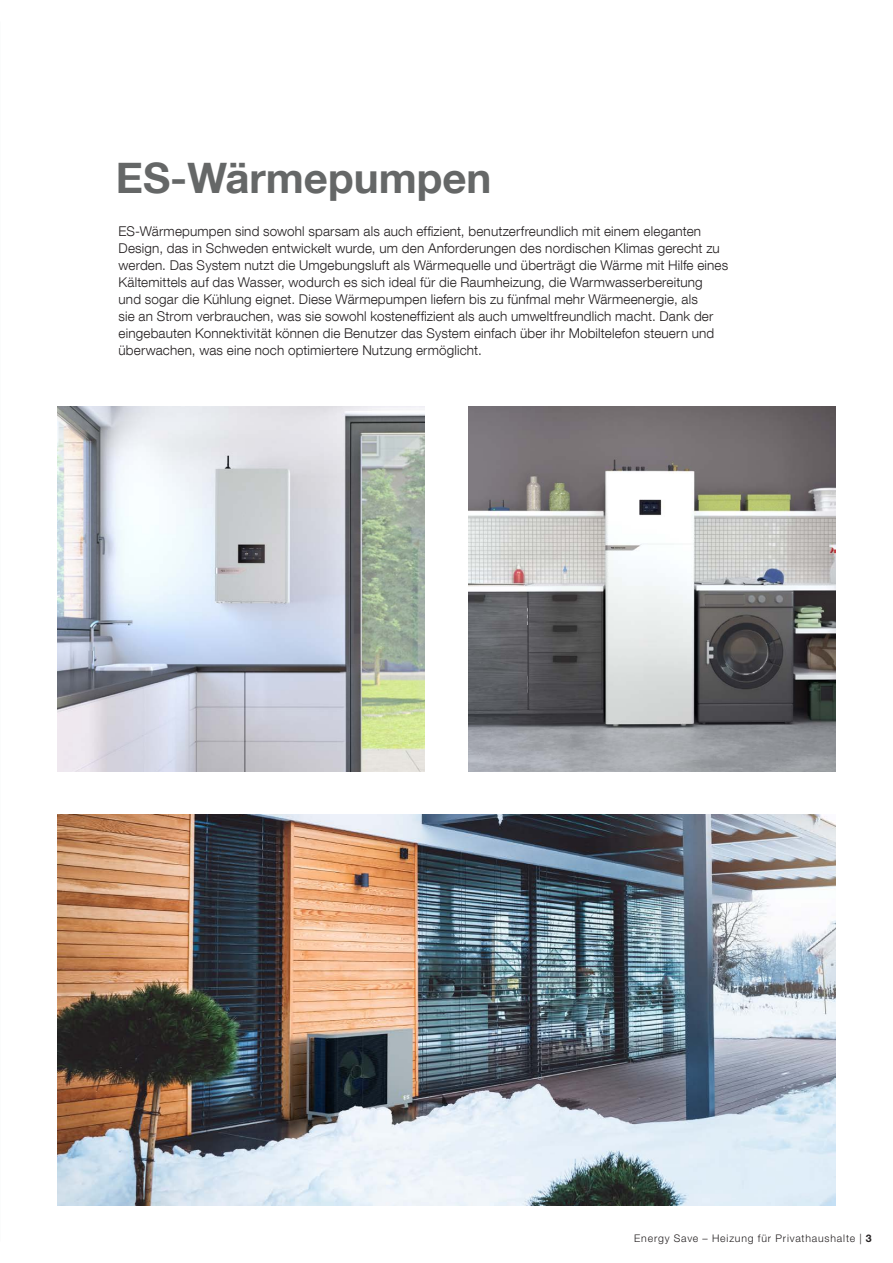
<style>
.page{position:relative;width:893px;height:1263px;background:#fff}
.page>*{position:absolute;margin:0;border:0;box-sizing:border-box;transform-origin:0 0}
._20pt_Heading{font:700 42px "Helvetica Neue LT Com";color:#656767}
._9pt_Body_copy{font:300 13.5px/17px "Helvetica Neue LT Com";letter-spacing:.01em;color:#231f20}
.t1{font:300 10.5px "Helvetica Neue LT Std";letter-spacing:.08em;color:#231f20}
.s1{font-weight:700}
</style>
<div class="page">
<img style="left:469px;top:406px;width:367px;height:365px">
<img style="left:57px;top:814px;width:779px;height:391px">
<img style="left:57px;top:406px;width:367px;height:365px">
<p class="_20pt_Heading" style="left:116px;top:152px;width:377px">ES-Wärmepumpen</p>
<p class="_9pt_Body_copy" style="left:119px;top:222px;width:611px">ES-Wärmepumpen sind sowohl sparsam als auch effizient, benutzerfreundlich mit einem eleganten Design, das in Schweden entwickelt wurde, um den Anforderungen des nordischen Klimas gerecht zu werden. Das System nutzt die Umgebungsluft als Wärmequelle und überträgt die Wärme mit Hilfe eines Kältemittels auf das Wasser, wodurch es sich ideal für die Raumheizung, die Warmwasserbereitung und sogar die Kühlung eignet. Diese Wärmepumpen liefern bis zu fünfmal mehr Wärmeenergie, als<br>sie an Strom verbrauchen, was sie sowohl kosteneffizient als auch umweltfreundlich macht. Dank der eingebauten Konnektivität können die Benutzer das System einfach über ihr Mobiltelefon steuern und überwachen, was eine noch optimiertere Nutzung ermöglicht.</p>
<p class="t1" style="left:634px;top:1231px;width:239px">Energy Save – Heizung für Privathaushalte | <span class="s1">3</span></p>
</div>
